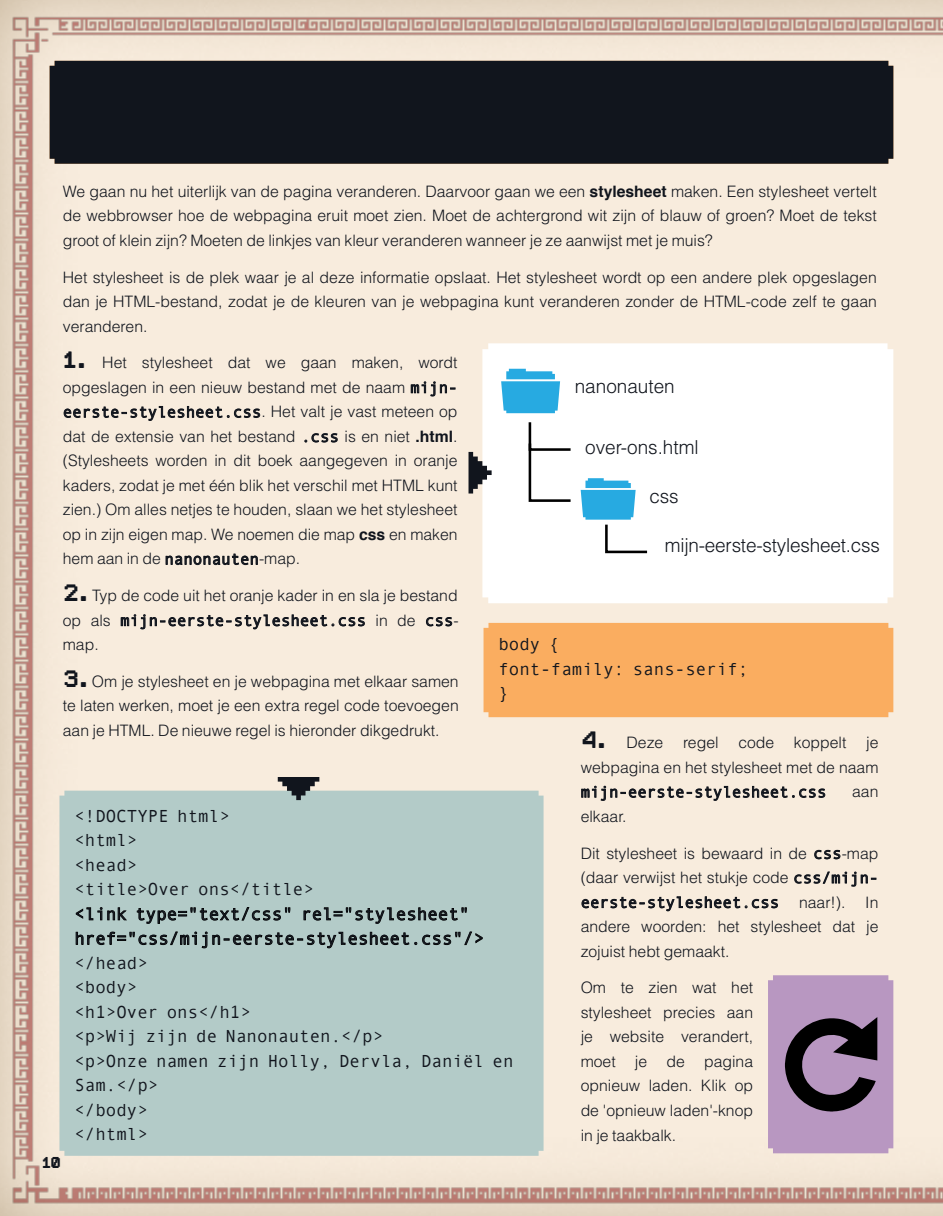
<style>
.page{position:relative;width:943px;height:1216px;background:#fff}
.page>*{position:absolute;margin:0;border:0;box-sizing:border-box;transform-origin:0 0}
.t1{font:300 19.25px "Helvetica";letter-spacing:-.005em;color:#11151d}
.t2{font:17.5px/24.5px "Andale Mono";color:#11151d}
.t3{font:300 15.75px/24.5px "Helvetica";color:#11151d;text-align:justify}
.t4{font:15.75px "Andale Mono";color:#11151d}
.t5{font:700 14px "Pixel Splitter";color:#11151d}
.s1{font-weight:700}
.s2{font-family:"Pixel Splitter";font-weight:700;font-size:21px}
.s3{font-family:"Andale Mono";font-weight:400}
.s4{font-family:"Helvetica";font-weight:300}
</style>
<div class="page">
<img style="left:3px;top:2px;width:940px;height:1211px">
<div style="left:483px;top:623px;width:410px;height:94px;background:#faad60"></div>
<div style="left:59px;top:790px;width:484px;height:365px;background:#b3cbc8"></div>
<svg style="left:482px;top:343px;width:411px;height:260px"></svg>
<svg style="left:768px;top:975px;width:125px;height:178px;background:#967b9d"></svg>
<svg style="left:580px;top:478px;width:69px;height:76px"></svg>
<svg style="left:501px;top:369px;width:59px;height:44px;background:#48b7e5"></svg>
<svg style="left:527px;top:419px;width:46px;height:84px"></svg>
<svg style="left:410px;top:380px;width:45px;height:17px"></svg>
<svg style="left:63px;top:405px;width:197px;height:16px;background:#bdb5ac"></svg>
<svg style="left:304px;top:433px;width:34px;height:10px"></svg>
<svg style="left:165px;top:553px;width:93px;height:12px"></svg>
<svg style="left:120px;top:613px;width:245px;height:16px;background:#beb6ad"></svg>
<svg style="left:425px;top:616px;width:27px;height:10px"></svg>
<svg style="left:581px;top:785px;width:244px;height:16px;background:#beb6ac"></svg>
<svg style="left:813px;top:849px;width:27px;height:10px"></svg>
<svg style="left:793px;top:870px;width:83px;height:17px"></svg>
<svg style="left:581px;top:895px;width:197px;height:16px;background:#bdb5ac"></svg>
<svg style="left:75px;top:906px;width:53px;height:14px"></svg>
<svg style="left:136px;top:906px;width:155px;height:18px;background:#8a9d9b"></svg>
<svg style="left:303px;top:906px;width:164px;height:18px;background:#8a9c9a"></svg>
<svg style="left:75px;top:930px;width:408px;height:18px;background:#8c9f9d"></svg>
<div style="left:50px;top:61px;width:843px;height:103px;background:#11151d"></div>
<svg style="left:468px;top:452px;width:23px;height:41px"></svg>
<svg style="left:278px;top:777px;width:41px;height:23px"></svg>
<p class="t3" style="left:63px;top:179px;width:815px">We gaan nu het uiterlijk van de pagina veranderen. Daarvoor gaan we een <span class="s1">stylesheet</span> maken. Een stylesheet vertelt de webbrowser hoe de webpagina eruit moet zien. Moet de achtergrond wit zijn of blauw of groen? Moet de tekst groot of klein zijn? Moeten de linkjes van kleur veranderen wanneer je ze aanwijst met je muis?</p>
<p class="t3" style="left:63px;top:264px;width:815px">Het stylesheet is de plek waar je al deze informatie opslaat. Het stylesheet wordt op een andere plek opgeslagen dan je HTML-bestand, zodat je de kleuren van je webpagina kunt veranderen zonder de HTML-code zelf te gaan veranderen.</p>
<p class="t3" style="left:63px;top:350px;width:396px"><span class="s2">1.</span> Het stylesheet dat we gaan maken, wordt opgeslagen in een nieuw bestand met de naam <span class="s3">mijn&shy;eerste-stylesheet.css</span>. Het valt je vast meteen op dat de extensie van het bestand <span class="s3">.css</span> is en niet <span class="s1">.html</span>. (Stylesheets worden in dit boek aangegeven in oranje kaders, zodat je met één blik het verschil met HTML kunt zien.) Om alles netjes te houden, slaan we het stylesheet op in zijn eigen map. We noemen die map <span class="s1">css</span> en maken hem aan in de <span class="s3">nanonauten</span>-map.</p>
<p class="t3" style="left:63px;top:583px;width:396px"><span class="s2">2.</span> Typ de code uit het oranje kader in en sla je bestand</p>
<p class="t4" style="left:63px;top:610px;width:397px"><span class="s4">op als</span> mijn-eerste-stylesheet.css <span class="s4">in de</span> css<span class="s4">-</span></p>
<p class="t3" style="left:63px;top:632px;width:37px">map.</p>
<p class="t3" style="left:63px;top:669px;width:397px"><span class="s2">3.</span> Om je stylesheet en je webpagina met elkaar samen te laten werken, moet je een extra regel code toevoegen aan je HTML. De nieuwe regel is hieronder dikgedrukt.</p>
<p class="t1" style="left:575px;top:374px;width:101px">nanonauten</p>
<p class="t1" style="left:585px;top:435px;width:115px">over-ons.html</p>
<p class="t1" style="left:649px;top:484px;width:31px">css</p>
<p class="t1" style="left:665px;top:533px;width:216px">mijn-eerste-stylesheet.css</p>
<p class="t2" style="left:498px;top:631px;width:251px">body {<br>font-family: sans-serif; }</p>
<p class="t3" style="left:580px;top:730px;width:84px"><span class="s2">4.</span> Deze</p>
<p class="t3" style="left:683px;top:730px;width:37px">regel</p>
<p class="t3" style="left:738px;top:730px;width:37px">code</p>
<p class="t3" style="left:794px;top:730px;width:54px">koppelt</p>
<p class="t3" style="left:580px;top:730px;width:299px;text-align:right">je<br>webpagina en het stylesheet met de naam</p>
<p class="t4" style="left:580px;top:781px;width:247px">mijn-eerste-stylesheet.css</p>
<p class="t3" style="left:852px;top:779px;width:28px">aan</p>
<p class="t3" style="left:580px;top:803px;width:47px">elkaar.</p>
<p class="t3" style="left:580px;top:840px;width:299px">Dit stylesheet is bewaard in de <span class="s3">css</span>-map (daar verwijst het stukje code <span class="s3">css/mijn-</span></p>
<p class="t4" style="left:580px;top:891px;width:200px">eerste-stylesheet.css</p>
<p class="t3" style="left:799px;top:889px;width:48px">naar!).</p>
<p class="t2" style="left:74px;top:802px;width:440px">&lt;!DOCTYPE html&gt;<br>&lt;html&gt;<br>&lt;head&gt;<br>&lt;title&gt;Over ons&lt;/title&gt;<br>&lt;link type="text/css" rel="stylesheet" href="css/mijn-eerste-stylesheet.css"/&gt; &lt;/head&gt;<br>&lt;body&gt;<br>&lt;h1&gt;Over ons&lt;/h1&gt;<br>&lt;p&gt;Wij zijn de Nanonauten.&lt;/p&gt;<br>&lt;p&gt;Onze namen zijn Holly, Dervla, Daniël en<br>Sam.&lt;/p&gt;<br>&lt;/body&gt;<br>&lt;/html&gt;</p>
<p class="t3" style="left:580px;top:889px;width:299px;text-indent:284px">In andere woorden: het stylesheet dat je zojuist hebt gemaakt.</p>
<p class="t3" style="left:580px;top:975px;width:174px">Om te zien wat het stylesheet precies aan je website verandert, moet je de pagina opnieuw laden. Klik op de 'opnieuw laden'-knop in je taakbalk.</p>
<p class="t5" style="left:42px;top:1154px;width:21px">10</p>
</div>
